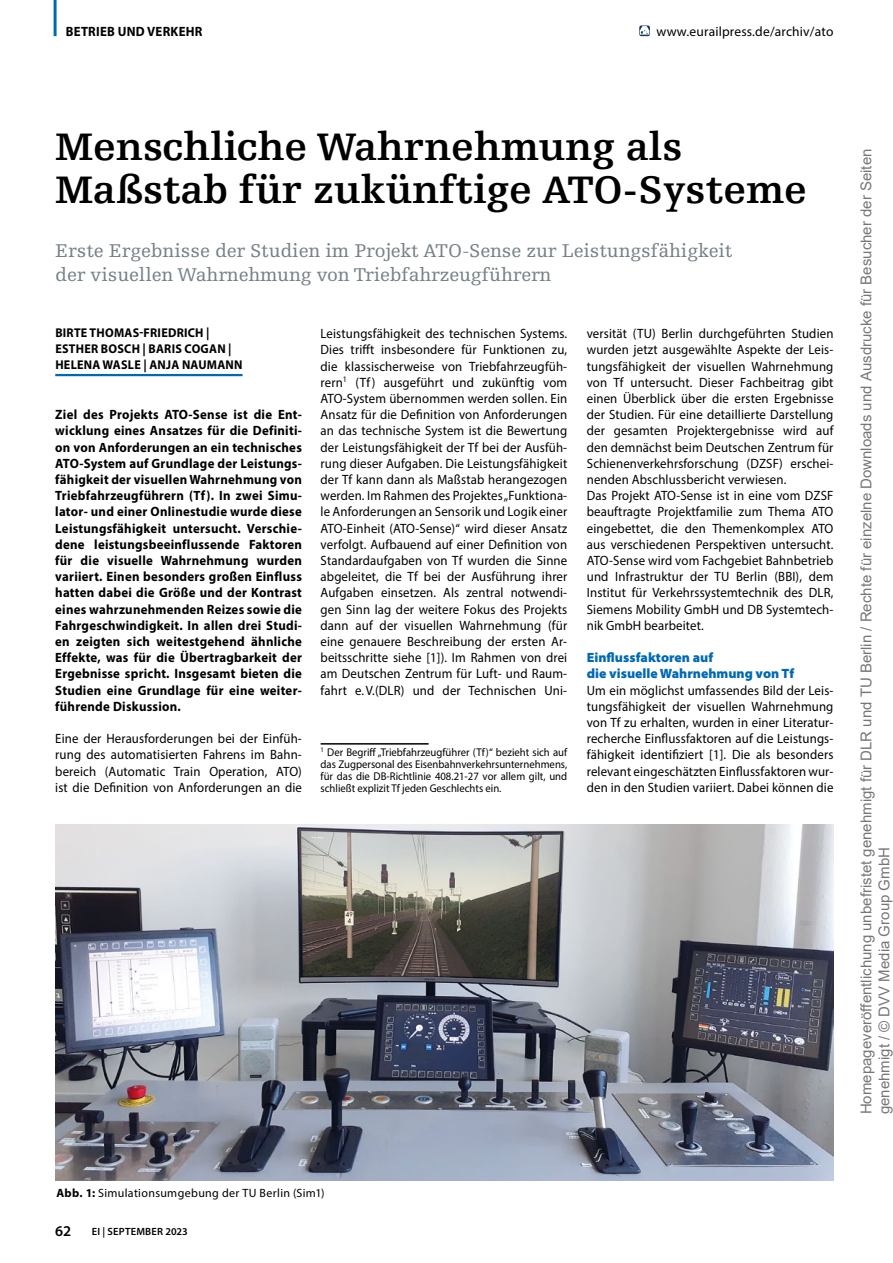
<style>
.page{position:relative;width:893px;height:1263px;background:#fff}
.page>*{position:absolute;margin:0;border:0;box-sizing:border-box;transform-origin:0 0}
.t1{font:700 40.5px/43.5px "Egyptienne FLT Std";color:#000}
.t2{font:19.5px/23.4px "Egyptienne FLT Std";letter-spacing:-.005em;color:#778186}
.t3{font:15px/18px "Arial";color:rgb(0 0 0/.54)}
.t4{font:600 15px "Myriad Pro";color:#000}
.t5{font:13.5px/16.2px "Myriad Pro";letter-spacing:.01em;color:#000;text-align:justify;scale:.95 1}
.t6{font:700 13.5px/16.2px "Myriad Pro";letter-spacing:.02em;color:#000;text-align:justify;scale:.95 1}
.t7{font:900 semi-expanded 13.5px/16.2px "Myriad Pro";color:#0069b4;scale:.95 1}
.t8{font:13.5px "Myriad Pro";letter-spacing:.01em;color:#000}
.t9{font:700 12.75px "Myriad Pro";letter-spacing:.02em;color:#000;scale:.95 1}
.t10{font:12px "Myriad Pro";letter-spacing:.025em;color:#000}
.t11{font:11.25px/12px "Myriad Pro";color:#000;text-align:justify;scale:.95 1}
.t12{font:600 10.5px "Myriad Pro";letter-spacing:.02em;color:#000}
.s1{font-weight:700}
</style>
<div class="page">
<hr style="left:54px;top:0;width:3px;height:36px;background:#0069b4">
<div style="left:639px;top:26px;width:11px;height:10px;background:#a5b4c3;border-radius:2px"></div>
<svg style="left:640px;top:26px;width:9px;height:8px"></svg>
<hr style="left:321px;top:743px;width:108px;height:2px;background:#000">
<hr style="left:55px;top:374px;width:188px;height:2px;background:#0069b4">
<img style="left:55px;top:824px;width:778px;height:357px">
<p class="t6" style="left:66px;top:23px;width:145px">BETRIEB UND VERKEHR</p>
<p class="t8" style="left:656px;top:23px;width:179px">www.eurailpress.de/archiv/ato</p>
<h1 class="t1" style="left:55px;top:126px;width:753px">Menschliche Wahrnehmung als<br>Maßstab für zukünftige ATO-Systeme</h1>
<h2 class="t2" style="left:55px;top:239px;width:679px">Erste Ergebnisse der Studien im Projekt ATO-Sense zur Leistungsfähigkeit der visuellen Wahrnehmung von Triebfahrzeugführern</h2>
<p class="t9" style="left:55px;top:325px;width:16px">Birte</p>
<p class="t9" style="left:90px;top:325px;width:72px">Thomas-Friedri</p>
<p class="t9" style="left:188px;top:325px;width:24px">ch |</p>
<p class="t9" style="left:55px;top:341px;width:114px">Esther Bosch | Baris</p>
<p class="t9" style="left:185px;top:341px;width:10px">Coga</p>
<p class="t9" style="left:217px;top:341px;width:17px">n |</p>
<p class="t9" style="left:55px;top:356px;width:9px">Hele</p>
<p class="t9" style="left:84px;top:356px;width:39px">na Wasle</p>
<p class="t9" style="left:143px;top:356px;width:106px">| Anja Naumann</p>
<p class="t6" style="left:55px;top:406px;width:261px">Ziel des Projekts ATO-Sense ist die Ent&shy;wicklung eines Ansatzes für die Definiti&shy;on von Anforderungen an ein technisches ATO-System auf Grundlage der Leistungs&shy;fähigkeit der visuellen Wahrnehmung von Triebfahrzeugführern (Tf). In zwei Simu&shy;lator- und einer Onlinestudie wurde diese Leistungsfähigkeit untersucht. Verschie&shy;dene leistungsbeeinflussende Faktoren für die visuelle Wahrnehmung wurden variiert. Einen besonders großen Einfluss hatten dabei die Größe und der Kontrast eines wahrzunehmenden Reizes sowie die Fahrgeschwindigkeit. In allen drei Studi&shy;en zeigten sich weitestgehend ähnliche Effekte, was für die Übertragbarkeit der Ergebnisse spricht. Insgesamt bieten die Studien eine Grundlage für eine weiter&shy;führende Diskussion.</p>
<p class="t5" style="left:55px;top:730px;width:261px">Eine der Herausforderungen bei der Einfüh&shy;rung des automatisierten Fahrens im Bahn&shy;bereich (Automatic Train Operation, ATO) ist die Definition von Anforderungen an die</p>
<p class="t5" style="left:321px;top:325px;width:261px">Leistungsfähigkeit des technischen Systems.<br>Dies trifft insbesondere für Funktionen zu, die klassischerweise von Triebfahrzeugfüh&shy;rern<sup>1</sup> (Tf) ausgeführt und zukünftig vom ATO-System übernommen werden sollen. Ein Ansatz für die Definition von Anforderungen an das technische System ist die Bewertung der Leistungsfähigkeit der Tf bei der Ausfüh&shy;rung dieser Aufgaben. Die Leistungsfähigkeit der Tf kann dann als Maßstab herangezogen werden. Im Rahmen des Projektes „Funktiona&shy;le Anforderungen an Sensorik und Logik einer ATO-Einheit (ATO-Sense)“ wird dieser Ansatz verfolgt. Aufbauend auf einer Definition von Standardaufgaben von Tf wurden die Sinne abgeleitet, die Tf bei der Ausführung ihrer Aufgaben einsetzen. Als zentral notwendi&shy;gen Sinn lag der weitere Fokus des Projekts dann auf der visuellen Wahrnehmung (für eine genauere Beschreibung der ersten Ar&shy;beitsschritte siehe [1]). Im Rahmen von drei am Deutschen Zentrum für Luft- und Raum&shy;fahrt e.V.(DLR) und der Technischen Uni-</p>
<p class="t11" style="left:321px;top:746px;width:261px"><sup>1</sup> Der Begriff „Triebfahrzeugführer (Tf)“ bezieht sich auf das Zugpersonal des Eisenbahnverkehrsunternehmens, für das die DB-Richtlinie 408.21-27 vor allem gilt, und schließt explizit Tf jeden Geschlechts ein.</p>
<p class="t5" style="left:587px;top:325px;width:261px;text-align:left">versität (TU) Berlin durchgeführten Studien wurden jetzt ausgewählte Aspekte der Leis&shy;tungsfähigkeit der visuellen Wahrnehmung von Tf untersucht. Dieser Fachbeitrag gibt einen Überblick über die ersten Ergebnisse der Studien. Für eine detaillierte Darstellung der gesamten Projektergebnisse wird auf den demnächst beim Deutschen Zentrum für Schienenverkehrsforschung (DZSF) erschei&shy;nenden Abschlussbericht verwiesen.<br>Das Projekt ATO-Sense ist in eine vom DZSF beauftragte Projektfamilie zum Thema ATO eingebettet, die den Themenkomplex ATO aus verschiedenen Perspektiven untersucht.<br>ATO-Sense wird vom Fachgebiet Bahnbetrieb und Infrastruktur der TU Berlin (BBI), dem Institut für Verkehrssystemtechnik des DLR, Siemens Mobility GmbH und DB Systemtech&shy;nik GmbH bearbeitet.</p>
<p class="t7" style="left:587px;top:650px;width:220px">Einflussfaktoren auf<br>die visuelle Wahrnehmung von Tf</p>
<p class="t5" style="left:587px;top:682px;width:261px">Um ein möglichst umfassendes Bild der Leis&shy;tungsfähigkeit der visuellen Wahrnehmung von Tf zu erhalten, wurden in einer Literatur&shy;recherche Einflussfaktoren auf die Leistungs&shy;fähigkeit identifiziert [1]. Die als besonders relevant eingeschätzten Einflussfaktoren wur&shy;den in den Studien variiert. Dabei können die</p>
<p class="t3" style="left:857px;top:1114px;width:967px;rotate:-90deg">Homepageveröffentlichung unbefristet genehmigt für DLR und TU Berlin / Rechte für einzelne Downloads und Ausdrucke für Besucher der Seiten genehmigt / © DVV Media Group GmbH</p>
<p class="t10" style="left:56px;top:1185px;width:270px"><span class="s1">Abb. 1:</span> Simulationsumgebung der TU Berlin (Sim1)</p>
<p class="t4" style="left:55px;top:1221px;width:18px">62</p>
<p class="t12" style="left:92px;top:1225px;width:97px">EI | SEPTEMBER 2023</p>
</div>
